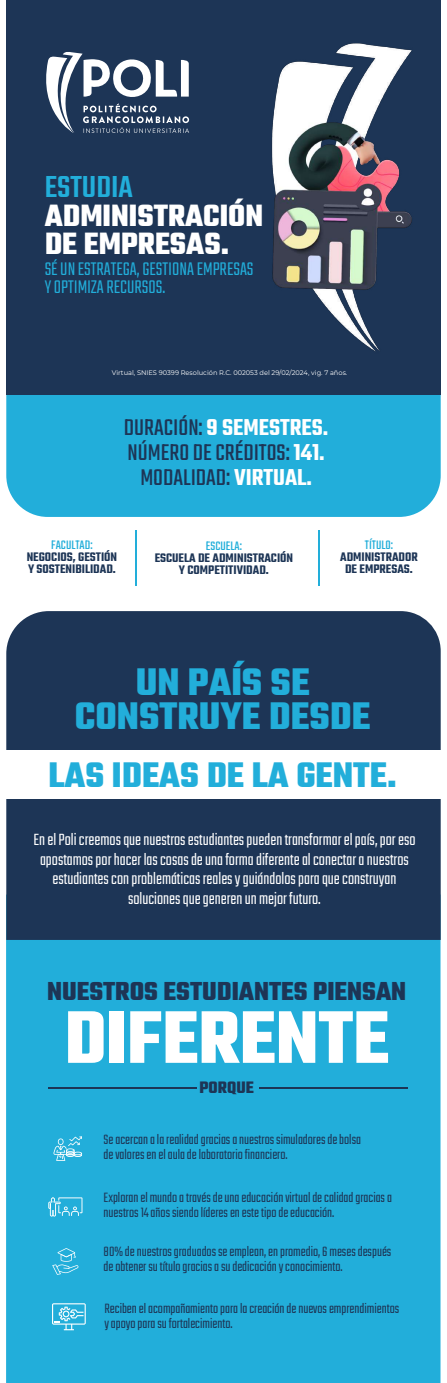
<style>
.page{position:relative;width:447px;height:1383px;background:#fff}
.page>*{position:absolute;margin:0;border:0;box-sizing:border-box;transform-origin:0 0}
.t1{font:700 80.32px "Teko";color:#fff}
.t2{font:700 41.55px/33.5px "Teko";color:#22aeda;text-align:center}
.t3{font:700 38.4px "Teko";color:#22aeda}
.t4{font:700 33.3px/29px "Teko";color:#fff}
.t5{font:500 33.3px "Teko";color:#22aeda}
.t6{font:700 28.12px "Teko";color:#1d3556}
.t7{font:25.05px/25px "Teko";color:#1d3556;text-align:center}
.t8{font:300 20.25px/18px "Teko";color:#22aeda}
.t9{font:300 18px/19.5px "Teko";color:#fff;text-align:center}
.t10{font:700 17.92px "Teko";color:#1d3556}
.t11{font:300 15px/15px "Teko";color:#1d3556}
.t12{font:600 13.5px/12px "Teko";color:#1d3556;text-align:center}
.t13{font:13.5px "Teko";color:#22aeda}
.t14{font:6.68px "Montserrat";color:#fff}
.s1{font-weight:600;color:#fff}
</style>
<div class="page">
<div style="left:6px;top:394px;width:435px;height:123px;background:#22aeda"></div>
<div style="left:6px;top:0;width:435px;height:394px;background:#1d3556"></div>
<div style="left:6px;top:939px;width:435px;height:443px;background:#22aeda"></div>
<div style="left:6px;top:611px;width:435px;height:328px;background:#1d3556"></div>
<svg style="left:46px;top:52px;width:143px;height:81px"></svg>
<hr style="left:136px;top:530px;width:1px;height:56px;background:#22aeda">
<hr style="left:318px;top:530px;width:2px;height:56px;background:#22aeda">
<div style="left:5px;top:750px;width:438px;height:48px;background:#fff"></div>
<hr style="left:48px;top:1087px;width:149px;height:1px;background:#1d3556">
<hr style="left:260px;top:1087px;width:148px;height:1px;background:#1d3556">
<svg style="left:52px;top:1247px;width:26px;height:27px"></svg>
<svg style="left:48px;top:1197px;width:34px;height:19px"></svg>
<img style="left:272px;top:43px;width:140px;height:309px">
<svg style="left:52px;top:1303px;width:34px;height:27px"></svg>
<svg style="left:53px;top:1136px;width:29px;height:24px"></svg>
<h3 class="t5" style="left:45px;top:167px;width:90px">ESTUDIA</h3>
<h3 class="t4" style="left:45px;top:203px;width:220px">ADMINISTRACIÓN<br>DE EMPRESAS.</h3>
<h3 class="t8" style="left:45px;top:261px;width:210px">SÉ UN ESTRATEGA, GESTIONA EMPRESAS<br>Y OPTIMIZA RECURSOS.</h3>
<p class="t14" style="left:112px;top:367px;width:237px">Virtual, SNIES 90399 Resolución R.C. 002053 del 29/02/2024, vig. 7 años.</p>
<h3 class="t7" style="left:124px;top:416px;width:206px">DURACIÓN: <span class="s1">9 SEMESTRES.<br></span>NÚMERO DE CRÉDITOS: <span class="s1">141.<br></span>MODALIDAD: <span class="s1">VIRTUAL.</span></h3>
<p class="t13" style="left:51px;top:537px;width:43px">FACULTAD:</p>
<p class="t12" style="left:27px;top:551px;width:92px;text-align:left">NEGOCIOS, GESTIÓN<br>Y SOSTENIBILIDAD.</p>
<p class="t13" style="left:206px;top:538px;width:38px">ESCUELA:</p>
<p class="t12" style="left:155px;top:552px;width:140px">ESCUELA DE ADMINISTRACIÓN<br>Y COMPETITIVIDAD.</p>
<p class="t13" style="left:365px;top:537px;width:30px">TÍTULO:</p>
<p class="t12" style="left:340px;top:551px;width:79px">ADMINISTRADOR<br>DE EMPRESAS.</p>
<h2 class="t2" style="left:75px;top:668px;width:297px">UN PAÍS SE<br>CONSTRUYE DESDE</h2>
<h3 class="t3" style="left:49px;top:750px;width:350px">LAS IDEAS DE LA GENTE.</h3>
<p class="t9" style="left:33px;top:831px;width:384px">En el Poli creemos que nuestros estudiantes pueden transformar el país, por eso apostamos por hacer las cosas de una forma diferente al conectar a nuestros estudiantes con problemáticas reales y guiándolos para que construyan soluciones que generen un mejor futuro.</p>
<h3 class="t6" style="left:47px;top:973px;width:361px">NUESTROS ESTUDIANTES PIENSAN</h3>
<h1 class="t1" style="left:64px;top:985px;width:327px">DIFERENTE</h1>
<p class="t10" style="left:200px;top:1075px;width:56px">PORQUE</p>
<p class="t11" style="left:104px;top:1132px;width:259px">Se acercan a la realidad gracias a nuestros simuladores de bolsa de valores en el aula de laboratorio financiero.</p>
<p class="t11" style="left:104px;top:1190px;width:290px">Exploran el mundo a través de una educación virtual de calidad gracias a nuestros 14 años siendo líderes en este tipo de educación.</p>
<p class="t11" style="left:104px;top:1245px;width:289px">80% de nuestros graduados se emplean, en promedio, 6 meses después de obtener su título gracias a su dedicación y conocimiento.</p>
<p class="t11" style="left:104px;top:1301px;width:296px">Reciben el acompañamiento para la creación de nuevos emprendimientos y apoyo para su fortalecimiento.</p>
</div>
